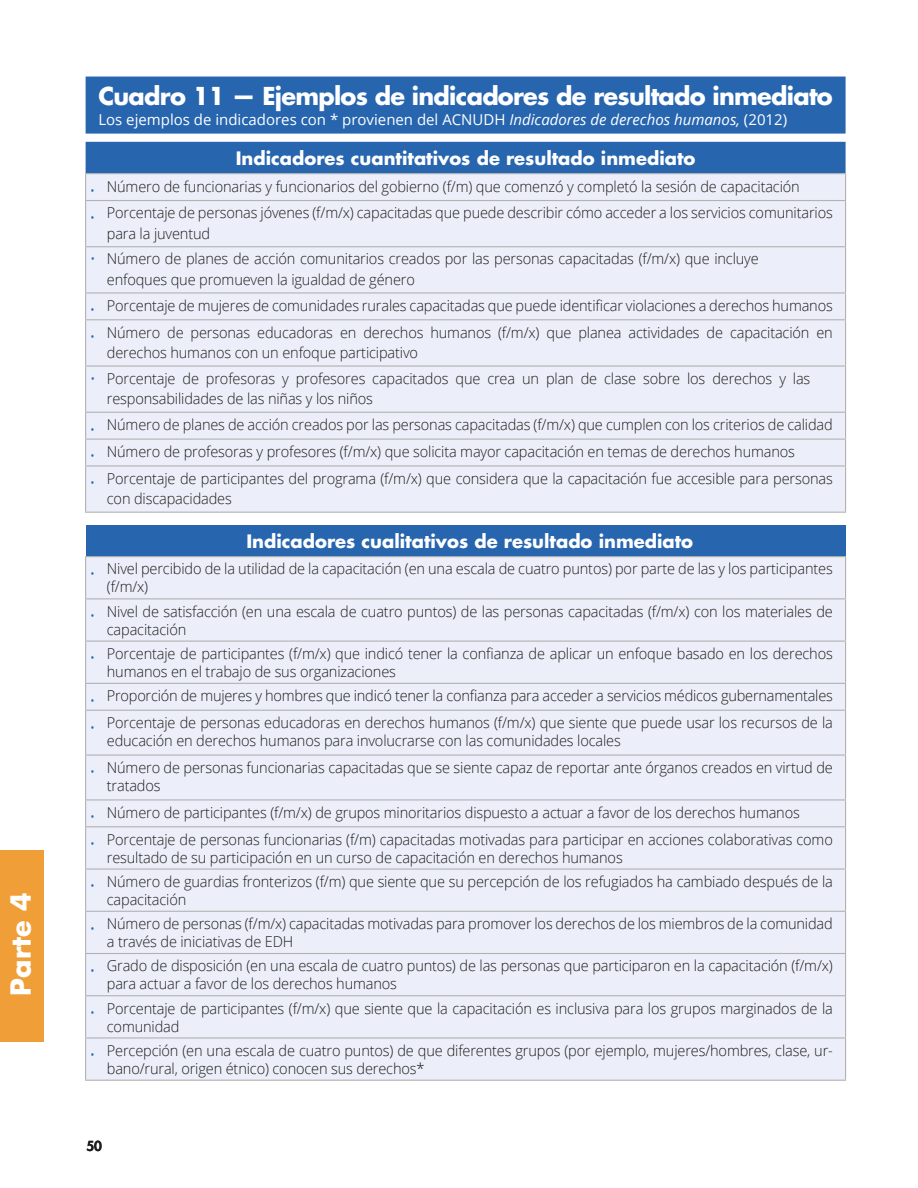
<style>
.page{position:relative;width:918px;height:1188px;background:#fff}
.page>*{position:absolute;margin:0;border:0;box-sizing:border-box;transform-origin:0 0}
.t1{font:700 27px "Futura Std";color:#fff}
.parr_normal{font:700 24px "Futura Std";letter-spacing:-.03em;color:#fff}
.parr_normal-2{font:700 18px "Futura Std";color:#fff}
.parr_normal-3{font:300 15px/18px "Open Sans";letter-spacing:-.01em;color:#1d1d1b}
.parr_normal-4{font:15px "Open Sans";color:#fff}
.t2{font:800 13.5px "Futura Std";color:#1d1d1b}
.s1{font-style:italic}
.s2{color:#2765af}
</style>
<div class="page">
<div style="left:0;top:850px;width:43px;height:192px;background:#f09e38"></div>
<svg style="left:86px;top:77px;width:760px;height:96px;fill:#2765af"></svg>
<div style="left:86px;top:174px;width:759px;height:906px;background:#eceff9"></div>
<div style="left:86px;top:525px;width:760px;height:32px;background:#2765af"></div>
<hr style="left:85px;top:173px;width:761px;height:1px;background:#b2b2b2">
<svg style="left:85px;top:174px;width:1px;height:26px"></svg>
<svg style="left:845px;top:174px;width:1px;height:26px"></svg>
<hr style="left:85px;top:200px;width:761px;height:1px;background:#b2b2b2">
<hr style="left:85px;top:201px;width:1px;height:45px;background:#b2b2b2">
<hr style="left:845px;top:201px;width:1px;height:45px;background:#b2b2b2">
<hr style="left:85px;top:246px;width:761px;height:1px;background:#b2b2b2">
<hr style="left:85px;top:247px;width:1px;height:45px;background:#b2b2b2">
<hr style="left:845px;top:247px;width:1px;height:45px;background:#b2b2b2">
<hr style="left:85px;top:292px;width:761px;height:2px;background:#b2b2b2">
<svg style="left:85px;top:294px;width:1px;height:25px"></svg>
<svg style="left:845px;top:294px;width:1px;height:25px"></svg>
<hr style="left:85px;top:319px;width:761px;height:1px;background:#b2b2b2">
<hr style="left:85px;top:320px;width:1px;height:45px;background:#b2b2b2">
<hr style="left:845px;top:320px;width:1px;height:45px;background:#b2b2b2">
<hr style="left:85px;top:365px;width:761px;height:2px;background:#b2b2b2">
<hr style="left:85px;top:367px;width:1px;height:45px;background:#b2b2b2">
<hr style="left:845px;top:367px;width:1px;height:45px;background:#b2b2b2">
<hr style="left:85px;top:412px;width:761px;height:1px;background:#b2b2b2">
<hr style="left:85px;top:439px;width:761px;height:1px;background:#b2b2b2">
<svg style="left:85px;top:413px;width:1px;height:52px"></svg>
<svg style="left:845px;top:413px;width:1px;height:52px"></svg>
<hr style="left:85px;top:556px;width:761px;height:1px;background:#b2b2b2">
<hr style="left:85px;top:557px;width:1px;height:41px;background:#b2b2b2">
<hr style="left:845px;top:557px;width:1px;height:41px;background:#b2b2b2">
<hr style="left:85px;top:598px;width:761px;height:1px;background:#b2b2b2">
<hr style="left:85px;top:599px;width:1px;height:42px;background:#b2b2b2">
<hr style="left:845px;top:599px;width:1px;height:42px;background:#b2b2b2">
<hr style="left:85px;top:465px;width:761px;height:2px;background:#b2b2b2">
<hr style="left:85px;top:467px;width:1px;height:45px;background:#b2b2b2">
<hr style="left:845px;top:467px;width:1px;height:45px;background:#b2b2b2">
<hr style="left:85px;top:512px;width:761px;height:1px;background:#b2b2b2">
<hr style="left:85px;top:641px;width:761px;height:1px;background:#b2b2b2">
<hr style="left:85px;top:642px;width:1px;height:41px;background:#b2b2b2">
<hr style="left:845px;top:642px;width:1px;height:41px;background:#b2b2b2">
<hr style="left:85px;top:683px;width:761px;height:1px;background:#b2b2b2">
<svg style="left:85px;top:684px;width:1px;height:26px"></svg>
<svg style="left:845px;top:684px;width:1px;height:26px"></svg>
<hr style="left:85px;top:710px;width:761px;height:1px;background:#b2b2b2">
<hr style="left:85px;top:711px;width:1px;height:44px;background:#b2b2b2">
<hr style="left:845px;top:711px;width:1px;height:44px;background:#b2b2b2">
<hr style="left:85px;top:755px;width:761px;height:1px;background:#b2b2b2">
<hr style="left:85px;top:756px;width:1px;height:43px;background:#b2b2b2">
<hr style="left:845px;top:756px;width:1px;height:43px;background:#b2b2b2">
<hr style="left:85px;top:799px;width:761px;height:2px;background:#b2b2b2">
<svg style="left:85px;top:801px;width:1px;height:25px"></svg>
<svg style="left:845px;top:801px;width:1px;height:25px"></svg>
<hr style="left:85px;top:826px;width:761px;height:1px;background:#b2b2b2">
<hr style="left:85px;top:827px;width:1px;height:41px;background:#b2b2b2">
<hr style="left:845px;top:827px;width:1px;height:41px;background:#b2b2b2">
<hr style="left:85px;top:868px;width:761px;height:2px;background:#b2b2b2">
<hr style="left:85px;top:870px;width:1px;height:41px;background:#b2b2b2">
<hr style="left:845px;top:870px;width:1px;height:41px;background:#b2b2b2">
<hr style="left:85px;top:911px;width:761px;height:1px;background:#b2b2b2">
<hr style="left:85px;top:912px;width:1px;height:41px;background:#b2b2b2">
<hr style="left:845px;top:912px;width:1px;height:41px;background:#b2b2b2">
<hr style="left:85px;top:953px;width:761px;height:1px;background:#b2b2b2">
<hr style="left:85px;top:954px;width:1px;height:41px;background:#b2b2b2">
<hr style="left:845px;top:954px;width:1px;height:41px;background:#b2b2b2">
<hr style="left:85px;top:995px;width:761px;height:1px;background:#b2b2b2">
<hr style="left:85px;top:996px;width:1px;height:41px;background:#b2b2b2">
<hr style="left:845px;top:996px;width:1px;height:41px;background:#b2b2b2">
<hr style="left:85px;top:1037px;width:761px;height:2px;background:#b2b2b2">
<hr style="left:85px;top:1039px;width:1px;height:41px;background:#b2b2b2">
<hr style="left:845px;top:1039px;width:1px;height:41px;background:#b2b2b2">
<hr style="left:85px;top:1080px;width:761px;height:1px;background:#b2b2b2">
<h1 class="t1" style="left:6px;top:996px;width:104px;rotate:-90deg">Parte 4</h1>
<p class="parr_normal" style="left:98px;top:83px;width:736px">Cuadro 11 — Ejemplos de indicadores de resultado inmediato</p>
<p class="parr_normal-4" style="left:98px;top:109px;width:690px">Los ejemplos de indicadores con * provienen del ACNUDH <span class="s1">Indicadores de derechos humanos,</span> (2012)</p>
<p class="parr_normal-2" style="left:236px;top:148px;width:461px">Indicadores cuantitativos de resultado inmediato</p>
<p class="parr_normal-3" style="left:90px;top:177px;width:712px"><span class="s2">•</span> Número de funcionarias y funcionarios del gobierno (f/m) que comenzó y completó la sesión de capacitación</p>
<p class="parr_normal-3" style="left:107px;top:202px;width:728px;line-height:20.2px;text-indent:-17px"><span class="s2">•</span> Porcentaje de personas jóvenes (f/m/x) capacitadas que puede describir cómo acceder a los servicios comunitarios para la juventud</p>
<p class="parr_normal-3" style="left:107px;top:248px;width:653px;line-height:20.2px;text-indent:-17px"><span class="s2">•</span> Número de planes de acción comunitarios creados por las personas capacitadas (f/m/x) que incluye enfoques que promueven la igualdad de género</p>
<p class="parr_normal-3" style="left:90px;top:296px;width:745px"><span class="s2">•</span> Porcentaje de mujeres de comunidades rurales capacitadas que puede identificar violaciones a derechos humanos</p>
<p class="parr_normal-3" style="left:107px;top:322px;width:728px;line-height:20.2px;text-indent:-17px"><span class="s2">•</span> Número de personas educadoras en derechos humanos (f/m/x) que planea actividades de capacitación en derechos humanos con un enfoque participativo</p>
<p class="parr_normal-3" style="left:107px;top:368px;width:705px;line-height:20.2px;text-indent:-17px"><span class="s2">•</span> Porcentaje de profesoras y profesores capacitados que crea un plan de clase sobre los derechos y las responsabilidades de las niñas y los niños</p>
<p class="parr_normal-3" style="left:90px;top:415px;width:745px"><span class="s2">•</span> Número de planes de acción creados por las personas capacitadas (f/m/x) que cumplen con los criterios de calidad</p>
<p class="parr_normal-3" style="left:90px;top:442px;width:707px"><span class="s2">•</span> Número de profesoras y profesores (f/m/x) que solicita mayor capacitación en temas de derechos humanos</p>
<p class="parr_normal-3" style="left:107px;top:468px;width:728px;line-height:20.2px;text-indent:-17px"><span class="s2">•</span> Porcentaje de participantes del programa (f/m/x) que considera que la capacitación fue accesible para personas con discapacidades</p>
<p class="parr_normal-2" style="left:246px;top:531px;width:448px">Indicadores cualitativos de resultado inmediato</p>
<p class="parr_normal-3" style="left:107px;top:560px;width:727px;text-indent:-17px"><span class="s2">•</span> Nivel percibido de la utilidad de la capacitación (en una escala de cuatro puntos) por parte de las y los participantes (f/m/x)</p>
<p class="parr_normal-3" style="left:107px;top:602px;width:728px;text-indent:-17px"><span class="s2">•</span> Nivel de satisfacción (en una escala de cuatro puntos) de las personas capacitadas (f/m/x) con los materiales de capacitación</p>
<p class="parr_normal-3" style="left:107px;top:644px;width:728px;text-indent:-17px"><span class="s2">•</span> Porcentaje de participantes (f/m/x) que indicó tener la confianza de aplicar un enfoque basado en los derechos humanos en el trabajo de sus organizaciones</p>
<p class="parr_normal-3" style="left:90px;top:686px;width:745px"><span class="s2">•</span> Proporción de mujeres y hombres que indicó tener la confianza para acceder a servicios médicos gubernamentales</p>
<p class="parr_normal-3" style="left:107px;top:713px;width:728px;text-indent:-17px"><span class="s2">•</span> Porcentaje de personas educadoras en derechos humanos (f/m/x) que siente que puede usar los recursos de la educación en derechos humanos para involucrarse con las comunidades locales</p>
<p class="parr_normal-3" style="left:107px;top:758px;width:728px;text-indent:-17px"><span class="s2">•</span> Número de personas funcionarias capacitadas que se siente capaz de reportar ante órganos creados en virtud de tratados</p>
<p class="parr_normal-3" style="left:90px;top:803px;width:712px"><span class="s2">•</span> Número de participantes (f/m/x) de grupos minoritarios dispuesto a actuar a favor de los derechos humanos</p>
<p class="parr_normal-3" style="left:107px;top:830px;width:728px;text-indent:-17px"><span class="s2">•</span> Porcentaje de personas funcionarias (f/m) capacitadas motivadas para participar en acciones colaborativas como resultado de su participación en un curso de capacitación en derechos humanos</p>
<p class="parr_normal-3" style="left:107px;top:872px;width:728px;text-indent:-17px"><span class="s2">•</span> Número de guardias fronterizos (f/m) que siente que su percepción de los refugiados ha cambiado después de la capacitación</p>
<p class="parr_normal-3" style="left:107px;top:914px;width:728px;text-indent:-17px"><span class="s2">•</span> Número de personas (f/m/x) capacitadas motivadas para promover los derechos de los miembros de la comunidad a través de iniciativas de EDH</p>
<p class="parr_normal-3" style="left:107px;top:957px;width:728px;text-indent:-17px"><span class="s2">•</span> Grado de disposición (en una escala de cuatro puntos) de las personas que participaron en la capacitación (f/m/x) para actuar a favor de los derechos humanos</p>
<p class="parr_normal-3" style="left:107px;top:999px;width:728px;text-indent:-17px"><span class="s2">•</span> Porcentaje de participantes (f/m/x) que siente que la capacitación es inclusiva para los grupos marginados de la comunidad</p>
<p class="parr_normal-3" style="left:107px;top:1041px;width:727px;text-indent:-17px"><span class="s2">•</span> Percepción (en una escala de cuatro puntos) de que diferentes grupos (por ejemplo, mujeres/hombres, clase, ur&shy;bano/rural, origen étnico) conocen sus derechos*</p>
<p class="t2" style="left:86px;top:1137px;width:17px">50</p>
</div>
